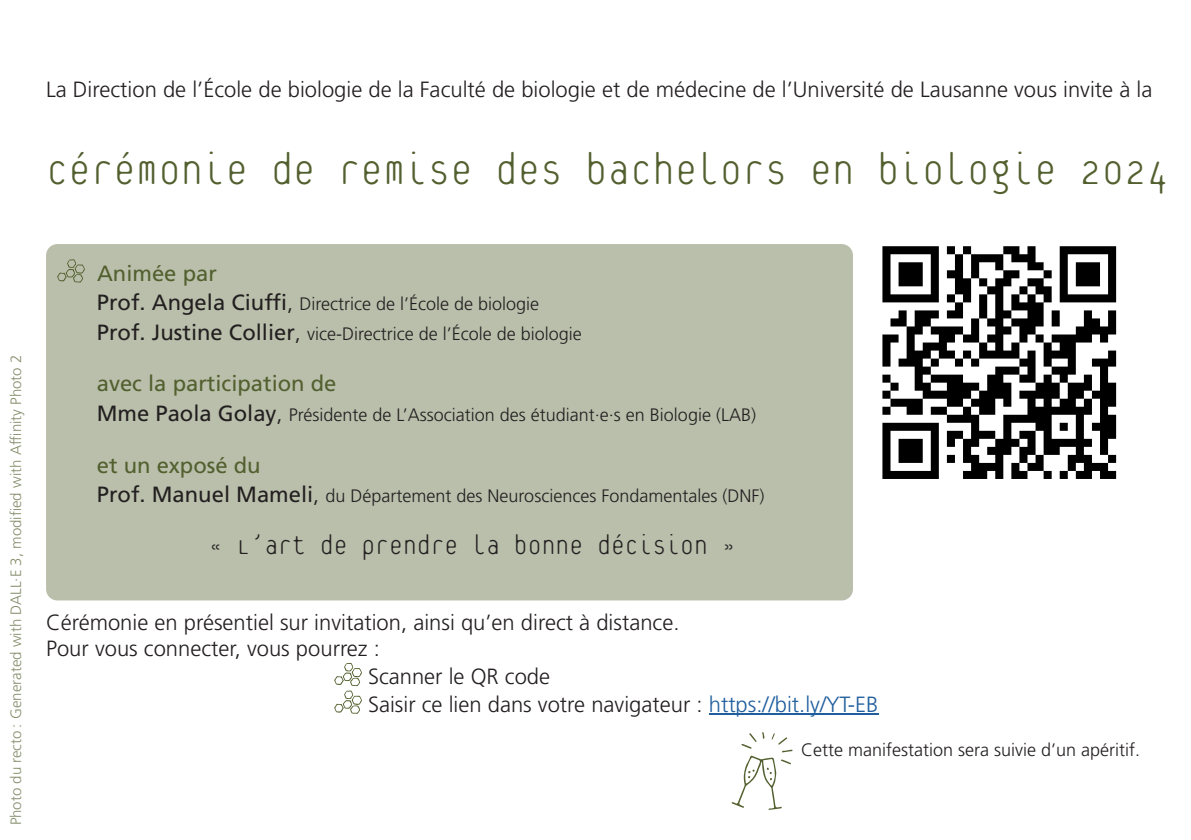
<style>
.page{position:relative;width:1191px;height:840px;background:#fff}
.page>*{position:absolute;margin:0;border:0;box-sizing:border-box;transform-origin:0 0}
.t1{font:100 48.6px "Platelet OT";color:#525f2e}
.t2{font:100 30px "Platelet OT";color:#231f20}
.t3{font:300 22px "Frutiger LT Std";color:#231f20}
.t4{font:22px "Frutiger LT Std";color:#231f20}
.t5{font:22px "Frutiger LT Std";color:#525f2e}
.t6{font:300 18px "Frutiger LT Std";color:#231f20}
.t7{font:300 15px "Frutiger LT Std";color:rgb(82 95 46/.7)}
.s1{font-weight:300}
.s2{color:#205e9e}
</style>
<div class="page">
<div style="left:46px;top:244px;width:807px;height:356px;background:#b9bfab;border-radius:11px"></div>
<hr style="left:709px;top:713px;width:169px;height:1px;background:#205e9e">
<svg style="left:334px;top:662px;width:28px;height:51px"></svg>
<svg style="left:57px;top:259px;width:28px;height:24px"></svg>
<img style="left:882px;top:246px;width:235px;height:233px">
<svg style="left:731px;top:732px;width:61px;height:77px"></svg>
<p class="t3" style="left:46px;top:81px;width:1107px">La Direction de l’École de biologie de la Faculté de biologie et de médecine de l’Université de Lausanne vous invite à la</p>
<p class="t1" style="left:46px;top:148px;width:1124px">Cérémonie de remise des ∫achelors en ∫iologie 2024</p>
<p class="t7" style="left:10px;top:824px;width:472px;rotate:-90deg">Photo du recto : Generated with DALL·E 3, modified with Affinity Photo 2</p>
<p class="t5" style="left:97px;top:264px;width:121px">Animée par</p>
<p class="t4" style="left:97px;top:293px;width:198px">Prof. Angela Ciuffi<span class="s1">,</span></p>
<p class="t6" style="left:299px;top:296px;width:241px">Directrice de l’École de biologie</p>
<p class="t4" style="left:97px;top:323px;width:206px">Prof. Justine Collier<span class="s1">,</span></p>
<p class="t6" style="left:307px;top:326px;width:276px">vice-Directrice de l’École de biologie</p>
<p class="t5" style="left:97px;top:375px;width:241px">avec la participation de</p>
<p class="t4" style="left:97px;top:404px;width:187px">Mme Paola Golay<span class="s1">,</span></p>
<p class="t6" style="left:289px;top:407px;width:469px">Présidente de L’Association des étudiant·e·s en Biologie (LAB)</p>
<p class="t5" style="left:97px;top:456px;width:165px">et un exposé du</p>
<p class="t4" style="left:97px;top:485px;width:224px">Prof. Manuel Mameli<span class="s1">,</span></p>
<p class="t6" style="left:325px;top:488px;width:440px">du Département des Neurosciences Fondamentales (DNF)</p>
<p class="t2" style="left:209px;top:532px;width:528px">« L’art de prendre la ∫onne décision »</p>
<p class="t3" style="left:46px;top:613px;width:635px">Cérémonie en présentiel sur invitation, ainsi qu’en direct à distance.</p>
<p class="t3" style="left:46px;top:639px;width:335px">Pour vous connecter, vous pourrez :</p>
<p class="t3" style="left:368px;top:667px;width:184px">Scanner le QR code</p>
<p class="t3" style="left:368px;top:694px;width:512px">Saisir ce lien dans votre navigateur : <span class="s2">https://bit.ly/YT-EB</span></p>
<p class="t6" style="left:801px;top:742px;width:341px">Cette manifestation sera suivie d’un apéritif.</p>
</div>
